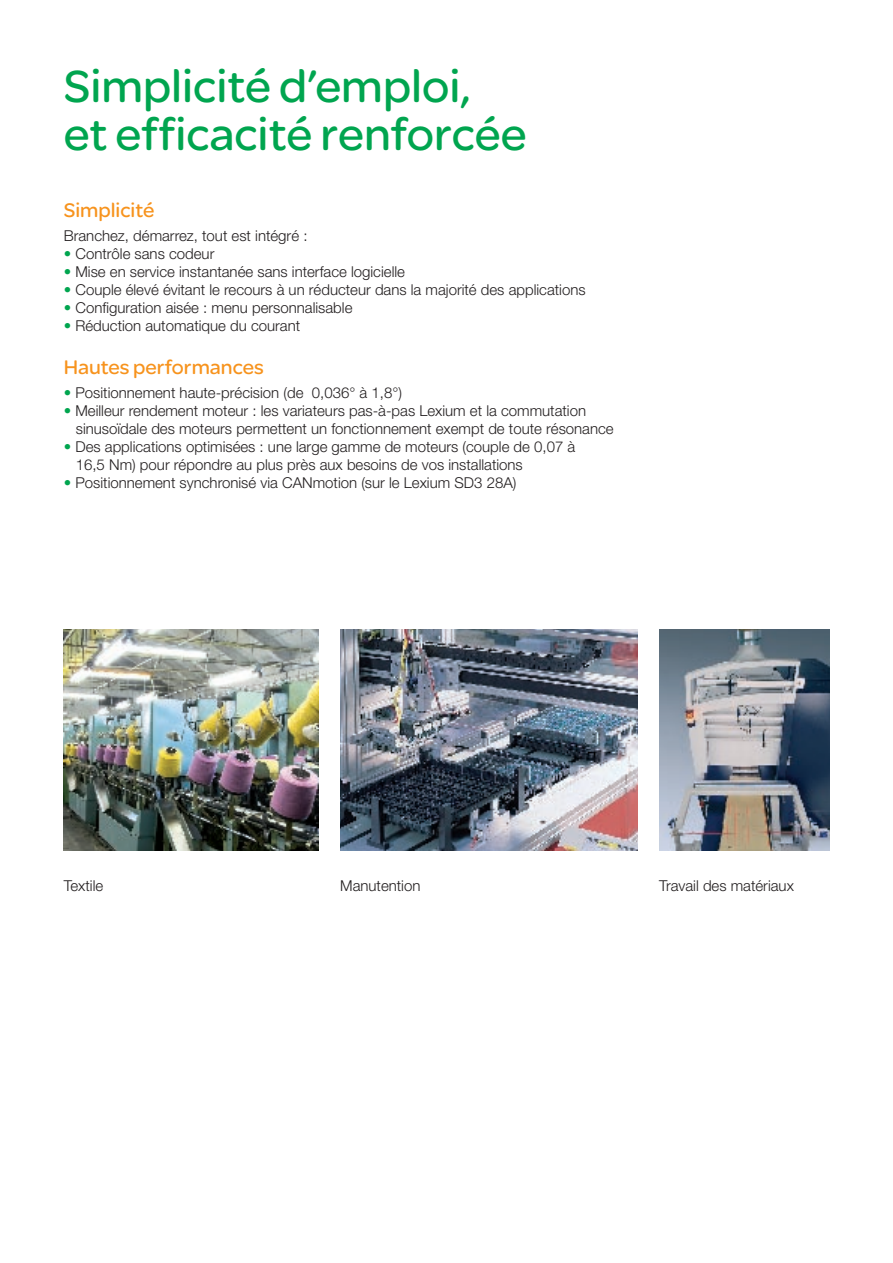
<style>
.page{position:relative;width:893px;height:1263px;background:#fff}
.page>*{position:absolute;margin:0;border:0;box-sizing:border-box;transform-origin:0 0}
.t1{font:48px/48px "SE Optimist";color:#00a54f}
.t2{font:21px "SE Optimist";color:#f7931d}
.t3{font:300 15px/18px "Helvetica Neue";color:#231f20}
.s1{color:#00a54f}
</style>
<div class="page">
<img style="left:64px;top:629px;width:255px;height:221px">
<img style="left:340px;top:629px;width:298px;height:221px">
<img style="left:659px;top:629px;width:170px;height:221px">
<h1 class="t1" style="left:64px;top:61px;width:464px">Simplicité d’emploi, et efficacité renforcée</h1>
<h2 class="t2" style="left:64px;top:195px;width:92px">Simplicité</h2>
<p class="t3" style="left:64px;top:226px;width:245px">Branchez, démarrez, tout est intégré :</p>
<p class="t3" style="left:64px;top:244px;width:152px"><span class="s1">•</span> Contrôle sans codeur</p>
<p class="t3" style="left:64px;top:262px;width:343px"><span class="s1">•</span> Mise en service instantanée sans interface logicielle</p>
<p class="t3" style="left:64px;top:280px;width:523px"><span class="s1">•</span> Couple élevé évitant le recours à un réducteur dans la majorité des applications</p>
<p class="t3" style="left:64px;top:298px;width:290px"><span class="s1">•</span> Configuration aisée : menu personnalisable</p>
<p class="t3" style="left:64px;top:316px;width:238px"><span class="s1">•</span> Réduction automatique du courant</p>
<h2 class="t2" style="left:64px;top:352px;width:202px">Hautes performances</h2>
<p class="t3" style="left:64px;top:383px;width:340px"><span class="s1">•</span> Positionnement haute-précision (de 0,036° à 1,8°)</p>
<p class="t3" style="left:76px;top:401px;width:539px;text-indent:-12px"><span class="s1">•</span> Meilleur rendement moteur : les variateurs pas-à-pas Lexium et la commutation sinusoïdale des moteurs permettent un fonctionnement exempt de toute résonance</p>
<p class="t3" style="left:76px;top:437px;width:501px;text-indent:-12px"><span class="s1">•</span> Des applications optimisées : une large gamme de moteurs (couple de 0,07 à<br>16,5 Nm) pour répondre au plus près aux besoins de vos installations</p>
<p class="t3" style="left:64px;top:473px;width:454px"><span class="s1">•</span> Positionnement synchronisé via CANmotion (sur le Lexium SD3 28A)</p>
<p class="t3" style="left:64px;top:876px;width:41px">Textile</p>
<p class="t3" style="left:340px;top:876px;width:82px">Manutention</p>
<p class="t3" style="left:659px;top:876px;width:136px">Travail des matériaux</p>
</div>
